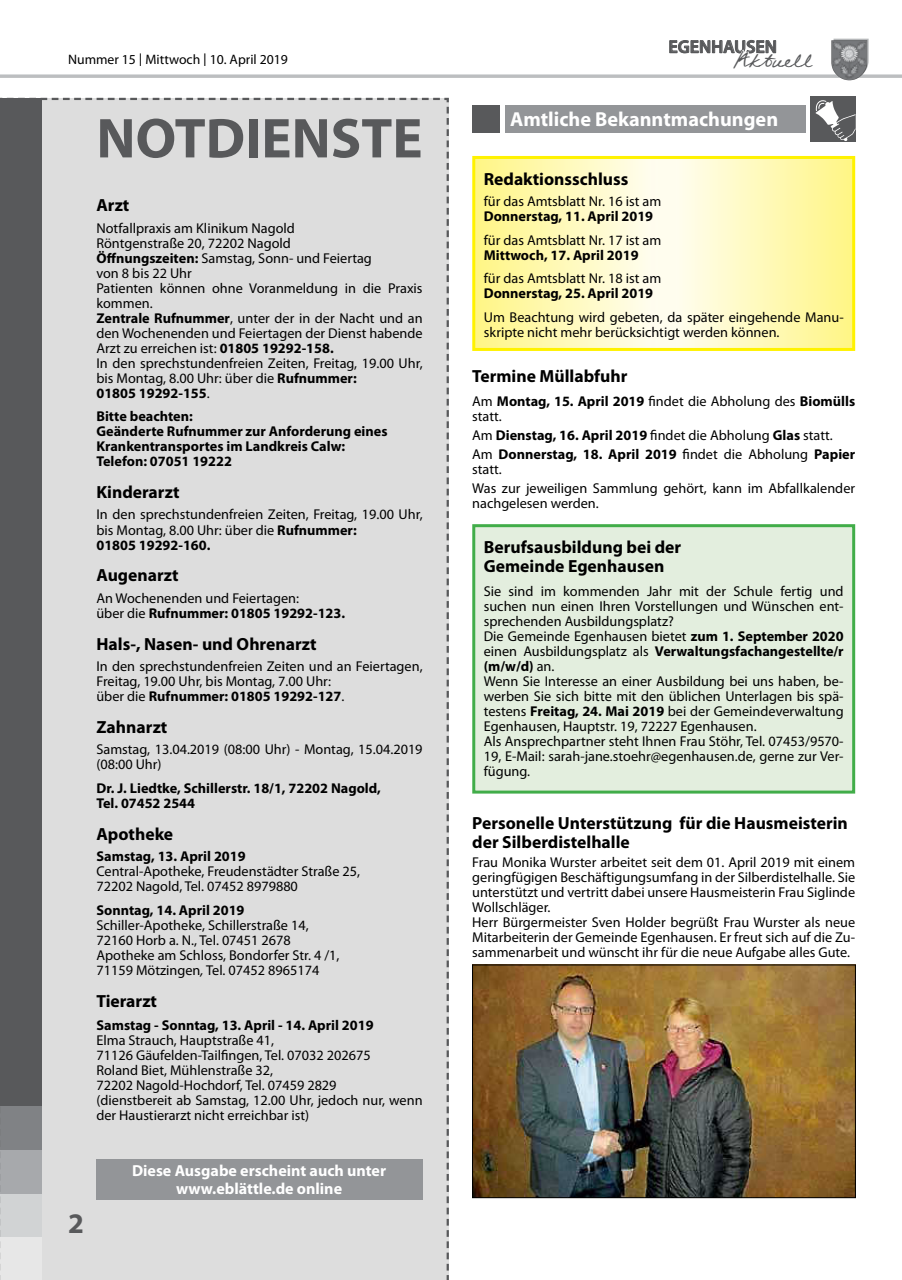
<style>
.page{position:relative;width:902px;height:1280px;background:#fff}
.page>*{position:absolute;margin:0;border:0;box-sizing:border-box;transform-origin:0 0}
.t1{font:700 56.7px "Myriad Pro";color:#58595b}
.t2{font:700 28.5px "Myriad Pro";color:#58595b}
.t3{font:22.95px "Federico Handwriting";color:#58595b}
.t4{font:700 20.25px "Myriad";color:#fff}
.t5{font:600 18px "Myriad Pro";color:#58595b}
.t6{font:700 17.55px/19.2px "Myriad Pro";color:#000}
.t7{font:700 16.05px/17.5px "Myriad Pro";color:#fff;text-align:center}
.t8{font:14.25px/15px "Myriad Pro";color:#000}
.t9{font:700 14.25px/15px "Myriad Pro";color:#000}
.t10{font:13.65px "Myriad Pro";color:#000}
.s1{font-family:"Lucida Sans"}
.s2{font-weight:700}
.s3{font-style:italic}
.s4{font-weight:400}
</style>
<div class="page">
<svg style="left:0;top:97px;width:449px;height:1183px;background:#d0d1d1"></svg>
<hr style="left:0;top:75px;width:901px;height:3px;background:#bcbec0">
<svg style="left:669px;top:40px;width:108px;height:14px"></svg>
<svg style="left:833px;top:39px;width:35px;height:36px"></svg>
<img style="left:831px;top:40px;width:36px;height:40px">
<div style="left:810px;top:97px;width:46px;height:45px;background:#58595b"></div>
<svg style="left:815px;top:100px;width:40px;height:41px"></svg>
<div style="left:504px;top:105px;width:301px;height:28px;background:#939598"></div>
<div style="left:472px;top:106px;width:28px;height:27px;background:#58595b"></div>
<svg style="left:476px;top:160px;width:175px;height:187px;background:#fff9b9"></svg>
<div style="left:651px;top:158px;width:201px;height:190px;background:linear-gradient(to right,#fffefa,#fff687)"></div>
<div style="left:472px;top:156px;width:383px;height:195px;border:3px solid #fff200"></div>
<div style="left:473px;top:526px;width:380px;height:266px;background:#e3eede"></div>
<div style="left:472px;top:524px;width:383px;height:269px;border:3px solid #41ad49"></div>
<img style="left:474px;top:967px;width:379px;height:229px">
<div style="left:472px;top:965px;width:383px;height:233px;border:1px solid #000"></div>
<div style="left:96px;top:1159px;width:326px;height:40px;background:#939598"></div>
<hr style="left:901px;top:593px;width:1px;height:334px;background:#d1dbea">
<p class="t10" style="left:68px;top:51px;width:221px">Nummer 15 <span class="s1">|</span> Mittwoch <span class="s1">|</span> 10. April 2019</p>
<h1 class="t1" style="left:96px;top:101px;width:327px">NOTDIENSTE</h1>
<p class="t6" style="left:96px;top:195px;width:34px">Arzt</p>
<p class="t8" style="left:96px;top:220px;width:328px">Notfallpraxis am Klinikum Nagold<br>Röntgenstraße 20, 72202 Nagold<br><span class="s2">Öffnungszeiten:</span> Samstag, Sonn- und Feiertag<br>von 8 bis 22 Uhr<br>Patienten können ohne Voranmeldung in die Praxis kommen.<br><span class="s2">Zentrale Rufnummer</span>, unter der in der Nacht und an den Wochenenden und Feiertagen der Dienst habende Arzt zu erreichen ist: <span class="s2">01805 19292-158.<br></span>In den sprechstundenfreien Zeiten, Freitag, 19.00 Uhr, bis Montag, 8.00 Uhr: über die <span class="s2">Rufnummer:<br>01805 19292-155</span>.</p>
<p class="t9" style="left:96px;top:408px;width:292px">Bitte beachten:<br>Geänderte Rufnummer zur Anforderung eines<br>Krankentransportes im Landkreis Calw:<br>Telefon: 07051 19222</p>
<p class="t6" style="left:96px;top:482px;width:84px">Kinderarzt</p>
<p class="t8" style="left:96px;top:507px;width:328px">In den sprechstundenfreien Zeiten, Freitag, 19.00 Uhr, bis Montag, 8.00 Uhr: über die <span class="s2">Rufnummer:<br>01805 19292-160.</span></p>
<p class="t6" style="left:96px;top:565px;width:84px">Augenarzt</p>
<p class="t8" style="left:96px;top:590px;width:250px">An Wochenenden und Feiertagen:<br>über die <span class="s2">Rufnummer: 01805 19292-123.</span></p>
<p class="t6" style="left:96px;top:634px;width:222px">Hals-, Nasen- und Ohrenarzt</p>
<p class="t8" style="left:96px;top:659px;width:327px">In den sprechstundenfreien Zeiten und an Feiertagen,<br>Freitag, 19.00 Uhr, bis Montag, 7.00 Uhr:<br>über die <span class="s2">Rufnummer: 01805 19292-127</span>.</p>
<p class="t6" style="left:96px;top:717px;width:72px">Zahnarzt</p>
<p class="t8" style="left:96px;top:742px;width:327px">Samstag, 13.04.2019 (08:00 Uhr) - Montag, 15.04.2019 (08:00 Uhr)</p>
<p class="t9" style="left:96px;top:780px;width:286px">Dr. J. Liedtke, Schillerstr. 18/1, 72202 Nagold,<br>Tel. 07452 2544</p>
<p class="t6" style="left:96px;top:824px;width:78px">Apotheke</p>
<p class="t9" style="left:96px;top:848px;width:151px">Samstag, 13. April 2019</p>
<p class="t8" style="left:96px;top:864px;width:265px">Central-Apotheke, Freudenstädter Straße 25,<br>72202 Nagold, Tel. 07452 8979880</p>
<p class="t9" style="left:96px;top:902px;width:150px">Sonntag, 14. April 2019</p>
<p class="t8" style="left:96px;top:917px;width:244px">Schiller-Apotheke, Schillerstraße 14, 72160 Horb a. N., Tel. 07451 2678<br>Apotheke am Schloss, Bondorfer Str. 4 /1, 71159 Mötzingen<span class="s3">,</span> Tel. 07452 8965174</p>
<p class="t6" style="left:96px;top:991px;width:62px">Tierarzt</p>
<p class="t9" style="left:96px;top:1017px;width:278px">Samstag - Sonntag, 13. April - 14. April 2019</p>
<p class="t8" style="left:96px;top:1033px;width:327px">Elma Strauch, Hauptstraße 41,<br>71126 Gäufelden-Tailfingen, Tel. 07032 202675<br>Roland Biet, Mühlenstraße 32,<br>72202 Nagold-Hochdorf, Tel. 07459 2829<br>(dienstbereit ab Samstag, 12.00 Uhr, jedoch nur, wenn der Haustierarzt nicht erreichbar ist)</p>
<h2 class="t2" style="left:68px;top:1205px;width:17px">2</h2>
<p class="t7" style="left:132px;top:1161px;width:255px">Diese Ausgabe erscheint auch unter www.eblättle.de online</p>
<p class="t5" style="left:668px;top:35px;width:110px">EGENHAUSEN</p>
<h3 class="t3" style="left:733px;top:46px;width:80px">Aktuell</h3>
<h3 class="t4" style="left:510px;top:109px;width:269px">Amtliche Bekanntmachungen</h3>
<p class="t6" style="left:483px;top:169px;width:146px">Redaktionsschluss</p>
<p class="t8" style="left:483px;top:194px;width:179px">für das Amtsblatt Nr. 16 ist am</p>
<p class="t9" style="left:483px;top:209px;width:171px">Donnerstag, 11. April 2019</p>
<p class="t8" style="left:483px;top:232px;width:179px">für das Amtsblatt Nr. 17 ist am</p>
<p class="t9" style="left:483px;top:247px;width:156px">Mittwoch, 17. April 2019</p>
<p class="t8" style="left:483px;top:271px;width:179px">für das Amtsblatt Nr. 18 ist am</p>
<p class="t9" style="left:483px;top:286px;width:171px">Donnerstag, 25. April 2019</p>
<p class="t8" style="left:483px;top:309px;width:361px">Um Beachtung wird gebeten, da später eingehende Manu&shy;skripte nicht mehr berücksichtigt werden können.</p>
<p class="t6" style="left:472px;top:366px;width:157px">Termine Müllabfuhr</p>
<p class="t8" style="left:472px;top:393px;width:384px">Am <span class="s2">Montag, 15. April 2019</span> findet die Abholung des <span class="s2">Biomülls </span>statt.</p>
<p class="t9" style="left:472px;top:425px;width:384px;line-height:19.2px"><span class="s4">Am</span> Dienstag, 16. April 2019 <span class="s4">findet die Abholung</span> Glas <span class="s4">statt.<br>Am</span> Donnerstag, 18. April 2019 <span class="s4">findet die Abholung</span> Papier</p>
<p class="t8" style="left:472px;top:459px;width:384px;line-height:19.2px">statt.<br>Was zur jeweiligen Sammlung gehört, kann im Abfallkalender</p>
<p class="t8" style="left:472px;top:496px;width:128px">nachgelesen werden.</p>
<p class="t6" style="left:483px;top:537px;width:199px">Berufsausbildung bei der<br>Gemeinde Egenhausen</p>
<p class="t8" style="left:483px;top:583px;width:361px">Sie sind im kommenden Jahr mit der Schule fertig und suchen nun einen Ihren Vorstellungen und Wünschen ent&shy;sprechenden Ausbildungsplatz?<br>Die Gemeinde Egenhausen bietet <span class="s2">zum 1. September 2020 </span>einen Ausbildungsplatz als <span class="s2">Verwaltungsfachangestellte/r (m/w/d)</span> an.<br>Wenn Sie Interesse an einer Ausbildung bei uns haben, be&shy;werben Sie sich bitte mit den üblichen Unterlagen bis spä&shy;testens <span class="s2">Freitag, 24. Mai 2019</span> bei der Gemeindeverwaltung Egenhausen, Hauptstr. 19, 72227 Egenhausen.<br>Als Ansprechpartner steht Ihnen Frau Stöhr, Tel. 07453/9570- 19, E-Mail: sarah-jane.stoehr@egenhausen.de, gerne zur Ver&shy;fügung.</p>
<p class="t6" style="left:472px;top:813px;width:377px">Personelle Unterstützung für die Hausmeisterin der Silberdistelhalle</p>
<p class="t8" style="left:472px;top:855px;width:384px">Frau Monika Wurster arbeitet seit dem 01. April 2019 mit einem geringfügigen Beschäftigungsumfang in der Silberdistelhalle. Sie unterstützt und vertritt dabei unsere Hausmeisterin Frau Siglinde Wollschläger.<br>Herr Bürgermeister Sven Holder begrüßt Frau Wurster als neue Mitarbeiterin der Gemeinde Egenhausen. Er freut sich auf die Zu&shy;sammenarbeit und wünscht ihr für die neue Aufgabe alles Gute.</p>
</div>
